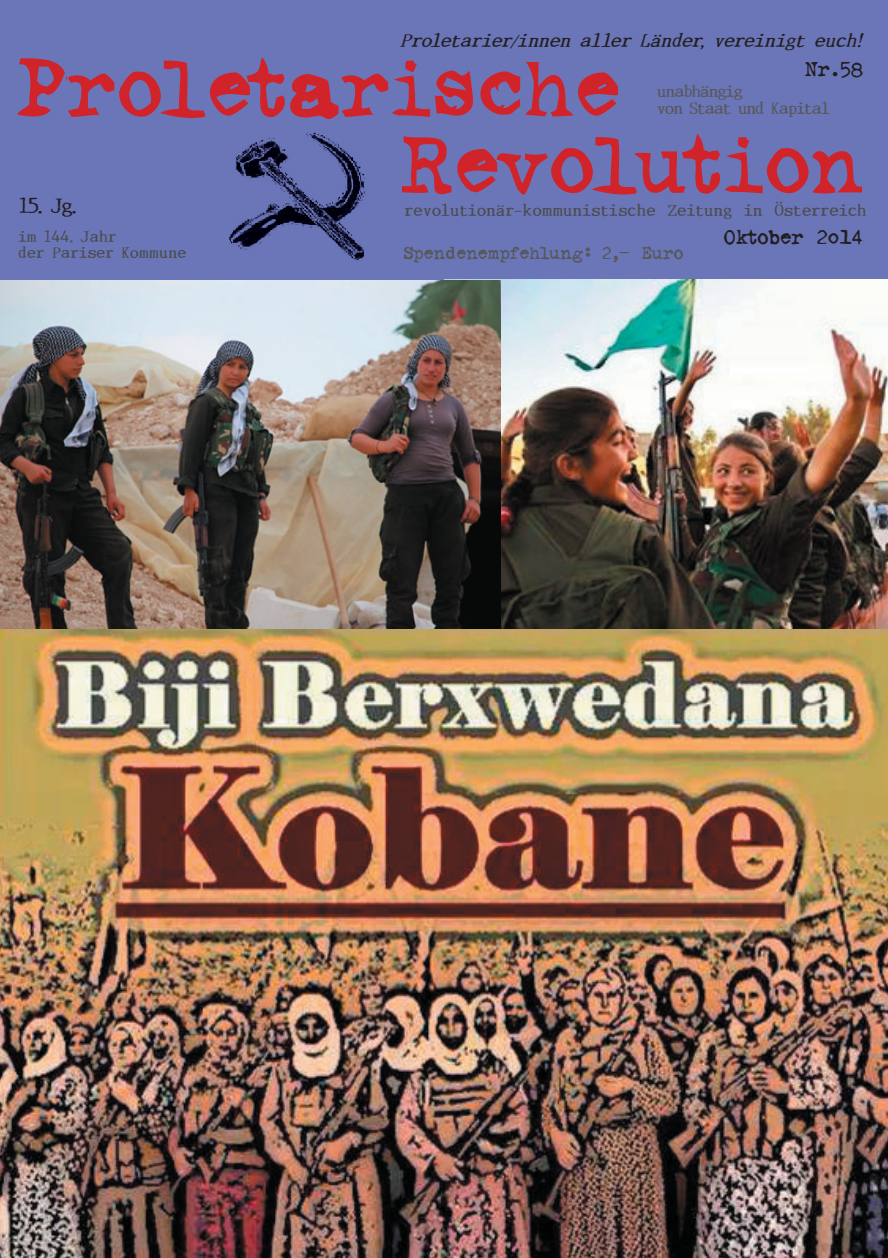
<style>
.page{position:relative;width:888px;height:1258px;background:#6b76b9}
.page>*{position:absolute;margin:0;border:0;box-sizing:border-box;transform-origin:0 0}
.t1{font:90px/76.5px "Ghostwriter";letter-spacing:.06em;color:#d1232a}
.t2{font:22.5px "Ghostwriter";letter-spacing:.06em;color:#231f20}
.t3{font:19.5px "Ghostwriter";letter-spacing:.06em;color:#57585a}
.t4{font:18px "Incognitype";color:#231f20}
.t5{font:italic 16.2px "Incognitype";color:#231f20}
.t6{font:14.25px "Incognitype";letter-spacing:.06em;color:#4b4c4d}
.t7{font:14.25px/17.1px "Incognitype";color:#57585a}
.t8{font:13.5px/16.2px "Incognitype";letter-spacing:.06em;color:#4b4c4d}
.s1{font-family:"Incognitype"}
</style>
<div class="page">
<img style="left:229px;top:132px;width:136px;height:128px">
<img style="left:229px;top:192px;width:88px;height:1px">
<img style="left:444px;top:280px;width:444px;height:350px">
<img style="left:0;top:281px;width:500px;height:349px">
<img style="left:0;top:630px;width:888px;height:628px">
<p class="t5" style="left:400px;top:31px;width:467px">Proletarier/innen aller Länder, vereinigt euch!</p>
<p class="t7" style="left:657px;top:83px;width:174px">unabhängig<br>von Staat und Kapital</p>
<h1 class="t1" style="left:400px;top:51px;width:461px;text-indent:-386px">Proletarische<br>Revolution</h1>
<p class="t8" style="left:19px;top:229px;width:169px">im 144. Jahr<br>der Pariser Kommune</p>
<h2 class="t2" style="left:804px;top:58px;width:59px">Nr.58</h2>
<p class="t4" style="left:20px;top:195px;width:58px">15. Jg.</p>
<p class="t6" style="left:405px;top:202px;width:463px">revolutionär-kommunistische Zeitung in Österreich</p>
<h2 class="t2" style="left:724px;top:226px;width:140px">Oktober 2014</h2>
<h3 class="t3" style="left:404px;top:243px;width:281px">Spendenempfehlung: 2,<span class="s1">-</span> Euro</h3>
</div>
